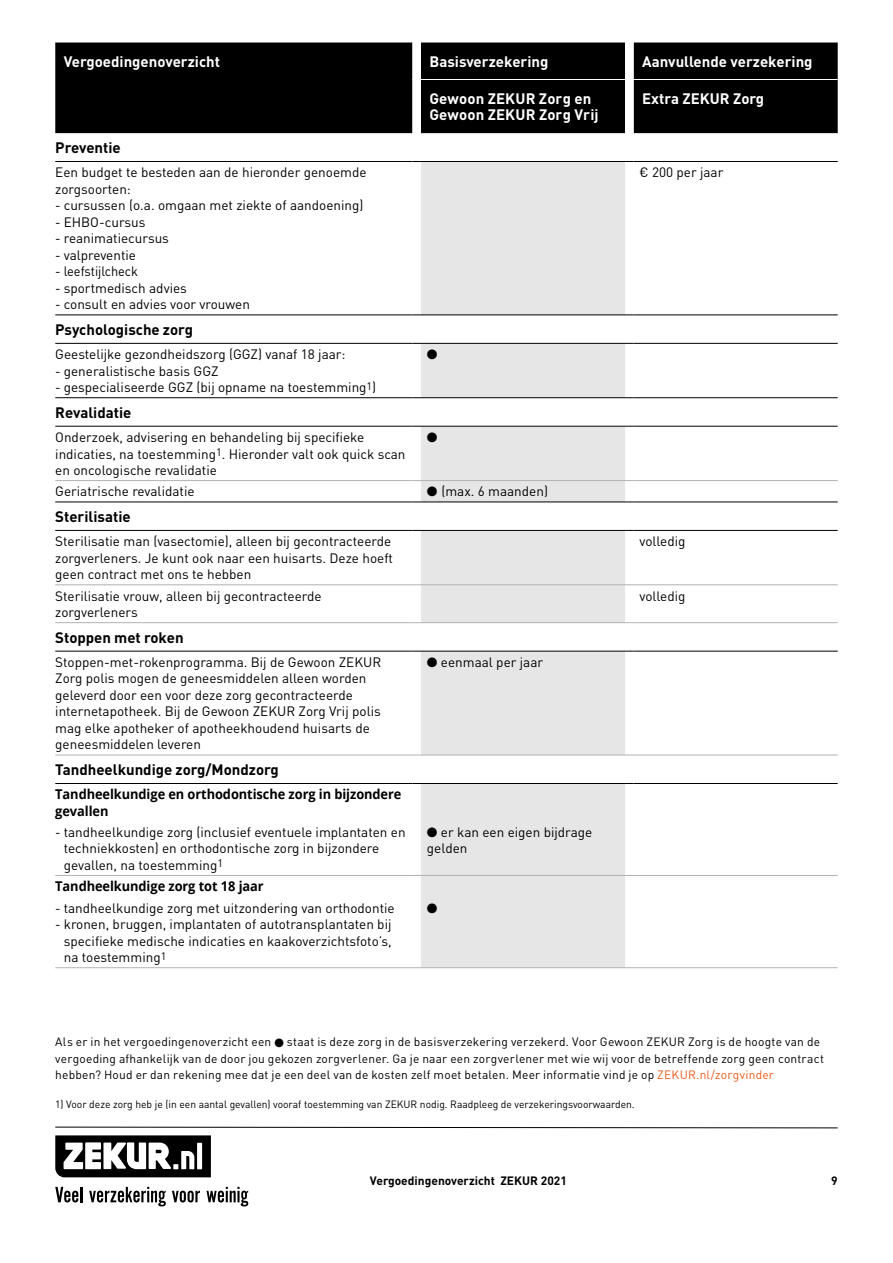
<style>
.page{position:relative;width:893px;height:1263px;background:#fff}
.page>*{position:absolute;margin:0;border:0;box-sizing:border-box;transform-origin:0 0}
.t1{font:700 15px/16.5px "DIN Pro";color:#fff}
.t2{font:700 15px "DIN Pro";color:#000}
.t3{font:13.5px/16.5px "DIN Pro";color:#000}
.t4{font:13.5px/16.5px "DIN Pro";color:#000;scale:.95 1}
.t5{font:700 13.5px/16.2px "Open Sans";letter-spacing:-.005em;color:#000;scale:.95 1}
.t6{font:13.5px "Zapf Dingbats ITC";color:#000}
.t7{font:12px/16.5px "DIN Pro";letter-spacing:.015em;color:#000}
.t8{font:700 12px "DIN Pro";color:#000}
.t9{font:10.5px "DIN Pro";color:#000}
.s1{color:#eb5b1b}
</style>
<div class="page">
<svg style="left:55px;top:1135px;width:156px;height:42px"></svg>
<svg style="left:55px;top:1187px;width:27px;height:15px"></svg>
<svg style="left:89px;top:1187px;width:77px;height:19px"></svg>
<svg style="left:172px;top:1191px;width:28px;height:11px"></svg>
<svg style="left:207px;top:1187px;width:41px;height:19px"></svg>
<svg style="left:55px;top:1127px;width:783px;height:1px"></svg>
<div style="left:55px;top:43px;width:783px;height:90px;background:#000"></div>
<svg style="left:421px;top:43px;width:213px;height:712px;fill:#000"></svg>
<svg style="left:421px;top:162px;width:204px;height:805px;fill:#e6e6e6"></svg>
<hr style="left:55px;top:161px;width:357px;height:1px;background:#000">
<hr style="left:421px;top:161px;width:204px;height:1px;background:#000">
<hr style="left:634px;top:161px;width:204px;height:1px;background:#000">
<hr style="left:55px;top:315px;width:357px;height:1px;background:#000">
<hr style="left:55px;top:343px;width:357px;height:1px;background:#000">
<hr style="left:421px;top:315px;width:204px;height:1px;background:#000">
<hr style="left:421px;top:343px;width:204px;height:1px;background:#000">
<hr style="left:634px;top:315px;width:204px;height:1px;background:#000">
<hr style="left:634px;top:343px;width:204px;height:1px;background:#000">
<hr style="left:55px;top:397px;width:357px;height:1px;background:#000">
<hr style="left:55px;top:426px;width:357px;height:1px;background:#000">
<hr style="left:421px;top:397px;width:204px;height:1px;background:#000">
<hr style="left:421px;top:426px;width:204px;height:1px;background:#000">
<hr style="left:634px;top:397px;width:204px;height:1px;background:#000">
<hr style="left:634px;top:426px;width:204px;height:1px;background:#000">
<hr style="left:55px;top:502px;width:357px;height:1px;background:#000">
<hr style="left:55px;top:530px;width:357px;height:1px;background:#000">
<hr style="left:421px;top:502px;width:204px;height:1px;background:#000">
<hr style="left:421px;top:530px;width:204px;height:1px;background:#000">
<hr style="left:634px;top:502px;width:204px;height:1px;background:#000">
<hr style="left:634px;top:530px;width:204px;height:1px;background:#000">
<hr style="left:55px;top:651px;width:357px;height:1px;background:#000">
<hr style="left:421px;top:651px;width:204px;height:1px;background:#000">
<hr style="left:634px;top:651px;width:204px;height:1px;background:#000">
<hr style="left:55px;top:783px;width:357px;height:1px;background:#000">
<hr style="left:421px;top:783px;width:204px;height:1px;background:#000">
<hr style="left:634px;top:783px;width:204px;height:1px;background:#000">
<svg style="left:412px;top:43px;width:9px;height:90px"></svg>
<hr style="left:634px;top:79px;width:204px;height:1px;background:#fff">
<hr style="left:421px;top:79px;width:204px;height:1px;background:#fff">
<hr style="left:55px;top:622px;width:357px;height:1px;background:#b2b2b2">
<hr style="left:421px;top:622px;width:204px;height:1px;background:#b2b2b2">
<hr style="left:634px;top:622px;width:204px;height:1px;background:#b2b2b2">
<hr style="left:55px;top:755px;width:357px;height:1px;background:#b2b2b2">
<hr style="left:421px;top:755px;width:204px;height:1px;background:#b2b2b2">
<hr style="left:634px;top:755px;width:204px;height:1px;background:#b2b2b2">
<hr style="left:55px;top:480px;width:357px;height:1px;background:#b2b2b2">
<hr style="left:421px;top:480px;width:204px;height:1px;background:#b2b2b2">
<hr style="left:634px;top:480px;width:204px;height:1px;background:#b2b2b2">
<hr style="left:55px;top:584px;width:357px;height:1px;background:#b2b2b2">
<hr style="left:421px;top:584px;width:204px;height:1px;background:#b2b2b2">
<hr style="left:634px;top:584px;width:204px;height:1px;background:#b2b2b2">
<hr style="left:55px;top:875px;width:357px;height:1px;background:#b2b2b2">
<hr style="left:421px;top:875px;width:204px;height:1px;background:#b2b2b2">
<hr style="left:634px;top:875px;width:204px;height:1px;background:#b2b2b2">
<hr style="left:55px;top:967px;width:357px;height:1px;background:#b2b2b2">
<svg style="left:412px;top:161px;width:9px;height:807px"></svg>
<hr style="left:421px;top:967px;width:204px;height:1px;background:#b2b2b2">
<hr style="left:634px;top:967px;width:204px;height:1px;background:#b2b2b2">
<p class="t1" style="left:64px;top:52px;width:158px">Vergoedingenoverzicht</p>
<p class="t1" style="left:429px;top:52px;width:120px">Basisverzekering</p>
<p class="t1" style="left:642px;top:52px;width:172px">Aanvullende verzekering</p>
<p class="t1" style="left:429px;top:89px;width:171px">Gewoon ZEKUR Zorg en<br>Gewoon ZEKUR Zorg Vrij</p>
<p class="t1" style="left:642px;top:89px;width:124px">Extra ZEKUR Zorg</p>
<p class="t2" style="left:55px;top:137px;width:67px">Preventie</p>
<p class="t3" style="left:55px;top:164px;width:313px">Een budget te besteden aan de hieronder genoemde zorgsoorten:</p>
<p class="t4" style="left:55px;top:197px;width:326px">- cursussen (o.a. omgaan met ziekte of aandoening)</p>
<p class="t4" style="left:55px;top:213px;width:97px">- EHBO-cursus</p>
<p class="t4" style="left:55px;top:230px;width:121px">- reanimatiecursus</p>
<p class="t4" style="left:55px;top:246px;width:87px">- valpreventie</p>
<p class="t4" style="left:55px;top:263px;width:89px">- leefstijlcheck</p>
<p class="t4" style="left:55px;top:279px;width:140px">- sportmedisch advies</p>
<p class="t4" style="left:55px;top:296px;width:206px">- consult en advies voor vrouwen</p>
<p class="t3" style="left:640px;top:164px;width:85px">€ 200 per jaar</p>
<p class="t2" style="left:55px;top:319px;width:139px">Psychologische zorg</p>
<p class="t3" style="left:55px;top:345px;width:292px">Geestelijke gezondheidszorg (GGZ) vanaf 18 jaar:</p>
<p class="t4" style="left:55px;top:362px;width:173px">- generalistische basis GGZ</p>
<p class="t4" style="left:55px;top:378px;width:339px">- gespecialiseerde GGZ (bij opname na toestemming<sup>1</sup>)</p>
<p class="t6" style="left:427px;top:348px;width:12px">●</p>
<p class="t2" style="left:55px;top:402px;width:78px">Revalidatie</p>
<p class="t3" style="left:55px;top:428px;width:352px">Onderzoek, advisering en behandeling bij specifieke indicaties, na toestemming<sup>1</sup>. Hieronder valt ook quick scan en oncologische revalidatie</p>
<p class="t6" style="left:427px;top:431px;width:12px">●</p>
<p class="t3" style="left:55px;top:483px;width:141px">Geriatrische revalidatie</p>
<p class="t3" style="left:427px;top:483px;width:123px">● (max. 6 maanden)</p>
<p class="t2" style="left:55px;top:506px;width:77px">Sterilisatie</p>
<p class="t3" style="left:55px;top:533px;width:339px">Sterilisatie man (vasectomie), alleen bij gecontracteerde zorgverleners. Je kunt ook naar een huisarts. Deze hoeft geen contract met ons te hebben</p>
<p class="t3" style="left:640px;top:533px;width:47px">volledig</p>
<p class="t3" style="left:55px;top:587px;width:268px">Sterilisatie vrouw, alleen bij gecontracteerde zorgverleners</p>
<p class="t3" style="left:640px;top:587px;width:47px">volledig</p>
<p class="t2" style="left:55px;top:627px;width:130px">Stoppen met roken</p>
<p class="t3" style="left:55px;top:653px;width:327px">Stoppen-met-rokenprogramma. Bij de Gewoon ZEKUR Zorg polis mogen de geneesmiddelen alleen worden geleverd door een voor deze zorg gecontracteerde internetapotheek. Bij de Gewoon ZEKUR Zorg Vrij polis mag elke apotheker of apotheekhoudend huisarts de geneesmiddelen leveren</p>
<p class="t3" style="left:427px;top:653px;width:118px">● eenmaal per jaar</p>
<p class="t2" style="left:55px;top:759px;width:225px">Tandheelkundige zorg/Mondzorg</p>
<p class="t5" style="left:55px;top:786px;width:366px">Tandheelkundige en orthodontische zorg in bijzondere gevallen</p>
<p class="t4" style="left:64px;top:823px;width:361px;text-indent:-9px">- tandheelkundige zorg (inclusief eventuele implantaten en techniekkosten) en orthodontische zorg in bijzondere gevallen, na toestemming<sup>1</sup></p>
<p class="t3" style="left:427px;top:823px;width:167px">● er kan een eigen bijdrage gelden</p>
<p class="t5" style="left:55px;top:878px;width:221px">Tandheelkundige zorg tot 18 jaar</p>
<p class="t4" style="left:55px;top:899px;width:359px">- tandheelkundige zorg met uitzondering van orthodontie</p>
<p class="t4" style="left:64px;top:915px;width:347px;text-align:justify;text-indent:-9px">- kronen, bruggen, implantaten of autotransplantaten bij specifieke medische indicaties en kaakoverzichtsfoto’s, na toestemming<sup>1</sup></p>
<p class="t6" style="left:427px;top:902px;width:12px">●</p>
<p class="t7" style="left:55px;top:1033px;width:770px">Als er in het vergoedingenoverzicht een ● staat is deze zorg in de basisverzekering verzekerd. Voor Gewoon ZEKUR Zorg is de hoogte van de vergoeding afhankelijk van de door jou gekozen zorgverlener. Ga je naar een zorgverlener met wie wij voor de betreffende zorg geen contract hebben? Houd er dan rekening mee dat je een deel van de kosten zelf moet betalen. Meer informatie vind je op <span class="s1">ZEKUR.nl/zorgvinder</span></p>
<p class="t9" style="left:55px;top:1097px;width:581px">1) Voor deze zorg heb je (in een aantal gevallen) vooraf toestemming van ZEKUR nodig. Raadpleeg de verzekeringsvoorwaarden.</p>
<p class="t8" style="left:370px;top:1173px;width:198px">Vergoedingenoverzicht ZEKUR 2021</p>
<p class="t8" style="left:831px;top:1173px;width:8px">9</p>
</div>
